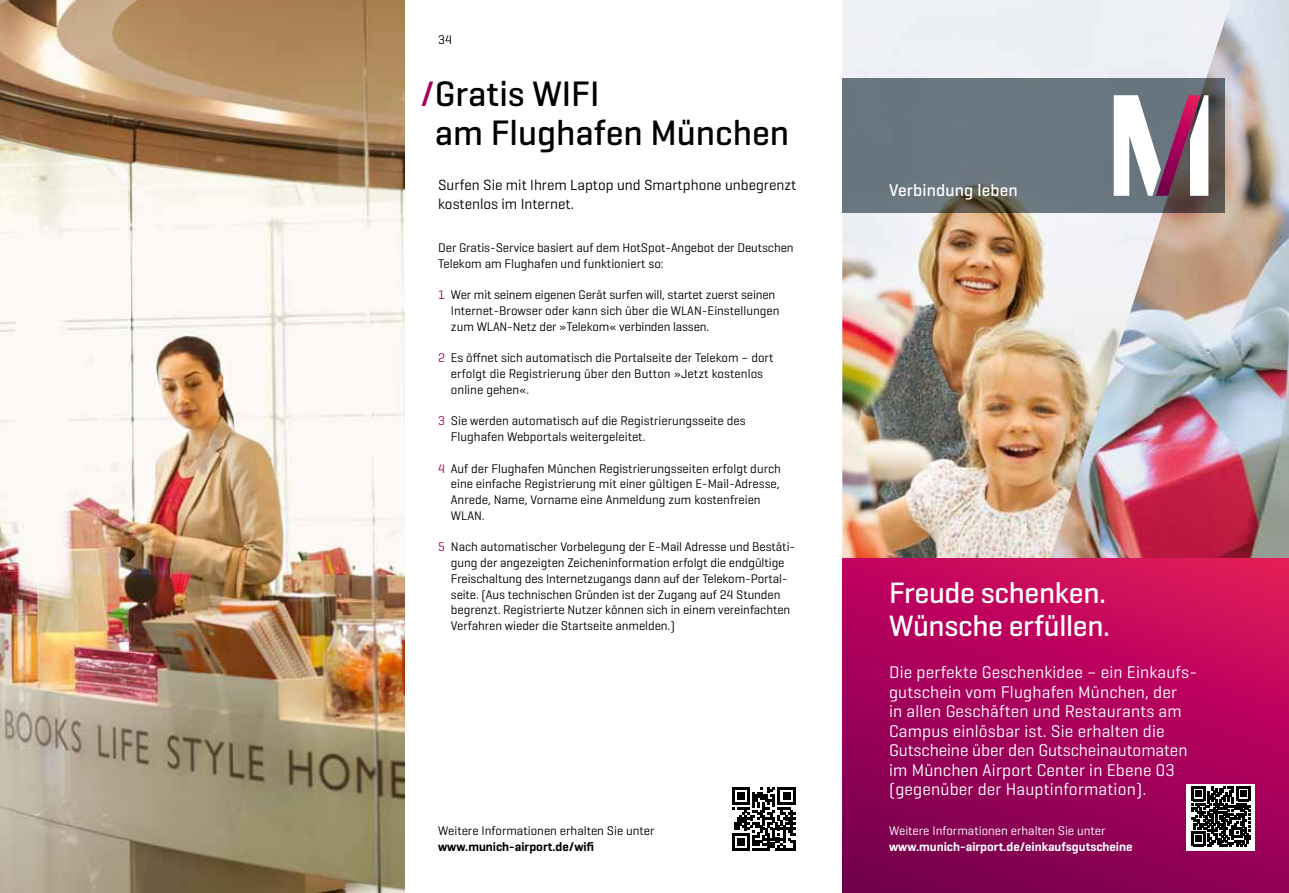
<style>
.page{position:relative;width:1289px;height:893px;background:#fff}
.page>*{position:absolute;margin:0;border:0;box-sizing:border-box;transform-origin:0 0}
.t1{font:500 36px/39px "Munich Airport Pro";color:#000}
.t2{font:500 30px/32.7px "Munich Airport Pro";letter-spacing:-.01em;color:#fff}
.t3{font:17.25px/19.5px "Munich Airport Pro";letter-spacing:.01em;color:#fff}
.t4{font:500 17.25px "Munich Airport Pro";letter-spacing:.01em;color:#fff}
.t5{font:15px/19.5px "Munich Airport Pro";color:#000}
.t6{font:12.75px/15.8px "Munich Airport Pro";letter-spacing:-.005em;color:#000}
.t7{font:600 12.75px "Munich Airport Pro";color:#fff}
.t8{font:12.75px "Munich Airport Pro";color:#fff}
.t9{font:600 12.75px "Munich Airport Pro";color:#000}
.s1{color:#a8005c}
</style>
<div class="page">
<img style="left:1231px;top:0;width:57px;height:559px">
<img style="left:842px;top:0;width:389px;height:559px">
<svg style="left:842px;top:559px;width:446px;height:334px;background:#a80358"></svg>
<svg style="left:842px;top:79px;width:382px;height:134px;background:#677279"></svg>
<svg style="left:1113px;top:95px;width:95px;height:101px"></svg>
<svg style="left:732px;top:787px;width:63px;height:64px"></svg>
<div style="left:1186px;top:784px;width:69px;height:67px;background:#fff"></div>
<svg style="left:1191px;top:787px;width:59px;height:59px"></svg>
<img style="left:0;top:0;width:404px;height:893px">
<p class="t6" style="left:438px;top:32px;width:15px">34</p>
<h1 class="t1" style="left:435px;top:74px;width:356px;text-indent:-15px"><span class="s1">/</span>Gratis WIFI<br>am Flughafen München</h1>
<p class="t5" style="left:438px;top:175px;width:360px">Surfen Sie mit Ihrem Laptop und Smartphone unbegrenzt kostenlos im Internet.</p>
<p class="t6" style="left:438px;top:239px;width:357px">Der Gratis-Service basiert auf dem HotSpot-Angebot der Deutschen<br>Telekom am Flughafen und funktioniert so:</p>
<p class="t6" style="left:451px;top:287px;width:330px;text-indent:-13px"><span class="s1">1</span> Wer mit seinem eigenen Gerät surfen will, startet zuerst seinen<br>Internet-Browser oder kann sich über die WLAN-Einstellungen zum WLAN-Netz der »Telekom« verbinden lassen.</p>
<p class="t6" style="left:451px;top:350px;width:324px;text-indent:-13px"><span class="s1">2</span> Es öffnet sich automatisch die Portalseite der Telekom – dort erfolgt die Registrierung über den Button »Jetzt kostenlos online gehen«.</p>
<p class="t6" style="left:451px;top:413px;width:296px;text-indent:-13px"><span class="s1">3</span> Sie werden automatisch auf die Registrierungsseite des<br>Flughafen Webportals weitergeleitet.</p>
<p class="t6" style="left:451px;top:460px;width:331px;text-indent:-13px"><span class="s1">4</span> Auf der Flughafen München Registrierungsseiten erfolgt durch eine einfache Registrierung mit einer gültigen E-Mail-Adresse, Anrede, Name, Vorname eine Anmeldung zum kostenfreien WLAN.</p>
<p class="t6" style="left:451px;top:539px;width:344px;text-indent:-13px"><span class="s1">5</span> Nach automatischer Vorbelegung der E-Mail Adresse und Bestäti&shy;gung der angezeigten Zeicheninformation erfolgt die endgültige Freischaltung des Internetzugangs dann auf der Telekom-Portal&shy;seite. (Aus technischen Gründen ist der Zugang auf 24 Stunden begrenzt. Registrierte Nutzer können sich in einem vereinfachten Verfahren wieder die Startseite anmelden.)</p>
<p class="t6" style="left:438px;top:822px;width:218px">Weitere Informationen erhalten Sie unter</p>
<p class="t9" style="left:438px;top:838px;width:157px">www.munich-airport.de/wifi</p>
<h3 class="t4" style="left:889px;top:180px;width:130px">Verbindung leben</h3>
<h2 class="t2" style="left:889px;top:576px;width:223px">Freude schenken.<br>Wünsche erfüllen.</h2>
<p class="t3" style="left:889px;top:662px;width:310px">Die perfekte Geschenkidee – ein Einkaufs&shy;gutschein vom Flughafen München, der<br>in allen Geschäften und Restaurants am Campus einlösbar ist. Sie erhalten die Gutscheine über den Gutscheinautomaten im München Airport Center in Ebene 03 (gegenüber der Hauptinformation).</p>
<p class="t8" style="left:889px;top:822px;width:218px">Weitere Informationen erhalten Sie unter</p>
<p class="t7" style="left:889px;top:838px;width:245px">www.munich-airport.de/einkaufsgutscheine</p>
</div>
